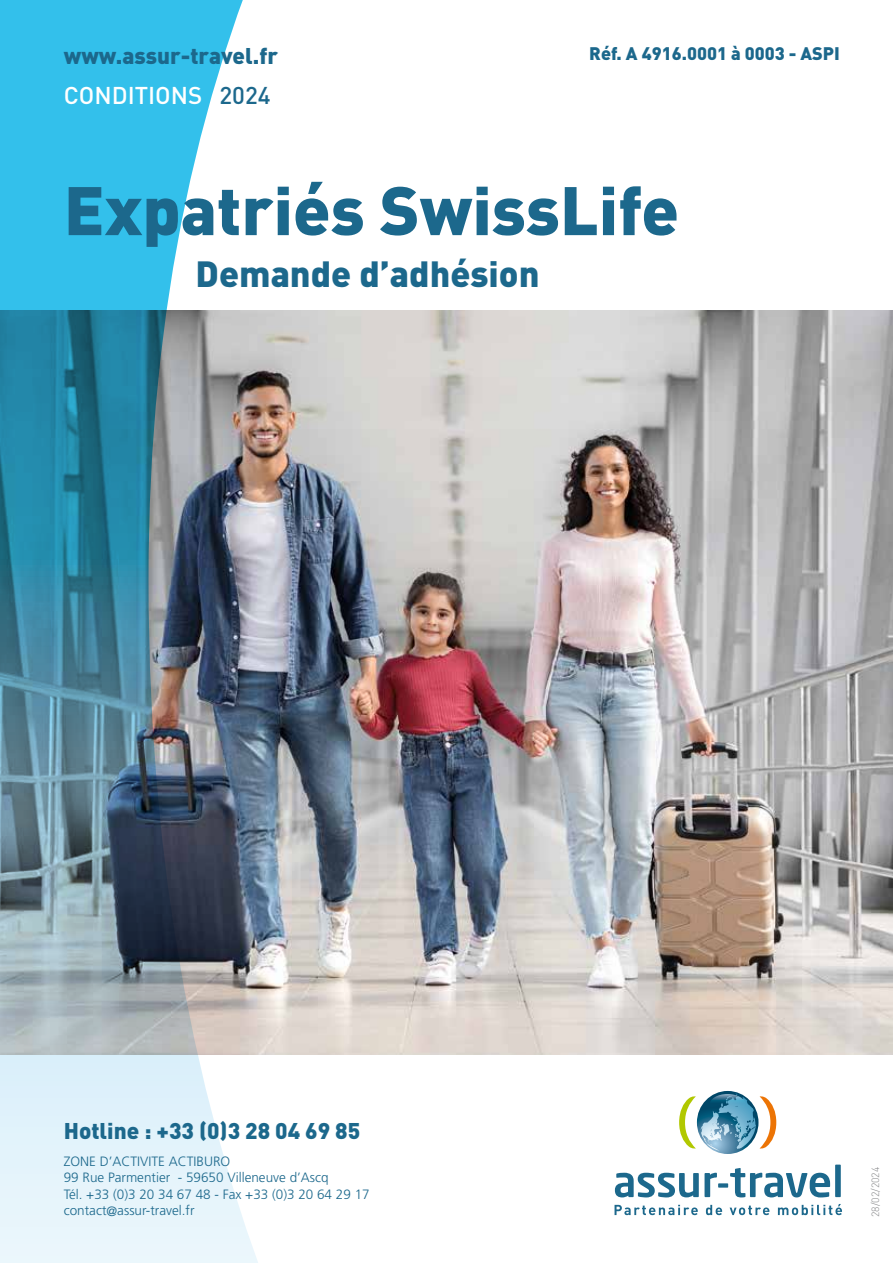
<style>
.page{position:relative;width:893px;height:1263px;background:#fff}
.page>*{position:absolute;margin:0;border:0;box-sizing:border-box;transform-origin:0 0}
.t1{font:900 67.5px "DIN";color:#1c688c}
.t2{font:900 36px "DIN";color:#1c688c}
.t3{font:500 24px "DIN";color:#fff}
.t4{font:900 22.5px "DIN";color:#1c688c}
.t5{font:900 18px "DIN";color:#1c688c}
.t6{font:300 13.5px/16.2px "Frutiger LT Std";color:#1c688c}
.t7{font:300 10.5px "DIN";color:#87888a}
.s1{color:#1c688c}
</style>
<div class="page">
<img style="left:307px;top:310px;width:586px;height:744px">
<img style="left:0;top:0;width:307px;height:1263px">
<svg style="left:615px;top:1173px;width:102px;height:24px"></svg>
<svg style="left:718px;top:1183px;width:10px;height:4px"></svg>
<svg style="left:730px;top:1168px;width:100px;height:29px"></svg>
<div style="left:835px;top:1164px;width:6px;height:33px;background:#1c688c"></div>
<svg style="left:614px;top:1205px;width:84px;height:10px"></svg>
<svg style="left:706px;top:1205px;width:16px;height:10px"></svg>
<svg style="left:730px;top:1205px;width:39px;height:10px"></svg>
<svg style="left:778px;top:1204px;width:64px;height:11px"></svg>
<svg style="left:679px;top:1091px;width:97px;height:63px"></svg>
<h3 class="t4" style="left:64px;top:41px;width:216px">www.assur-travel.fr</h3>
<h3 class="t5" style="left:589px;top:42px;width:252px">Réf. A 4916.0001 à 0003 - ASPI</h3>
<h3 class="t3" style="left:64px;top:80px;width:208px">CONDITIONS <span class="s1">2024</span></h3>
<h1 class="t1" style="left:64px;top:166px;width:617px">Expatriés SwissLife</h1>
<h2 class="t2" style="left:196px;top:250px;width:345px">Demande d’adhésion</h2>
<h3 class="t4" style="left:64px;top:1115px;width:298px">Hotline : +33 (0)3 28 04 69 85</h3>
<p class="t6" style="left:64px;top:1153px;width:307px">ZONE D’ACTIVITE ACTIBURO<br>99 Rue Parmentier - 59650 Villeneuve d’Ascq<br>Tél. +33 (0)3 20 34 67 48 - Fax +33 (0)3 20 64 29 17 contact@assur-travel.fr</p>
<p class="t7" style="left:869px;top:1217px;width:52px;rotate:-90deg">28/02/2024</p>
</div>
